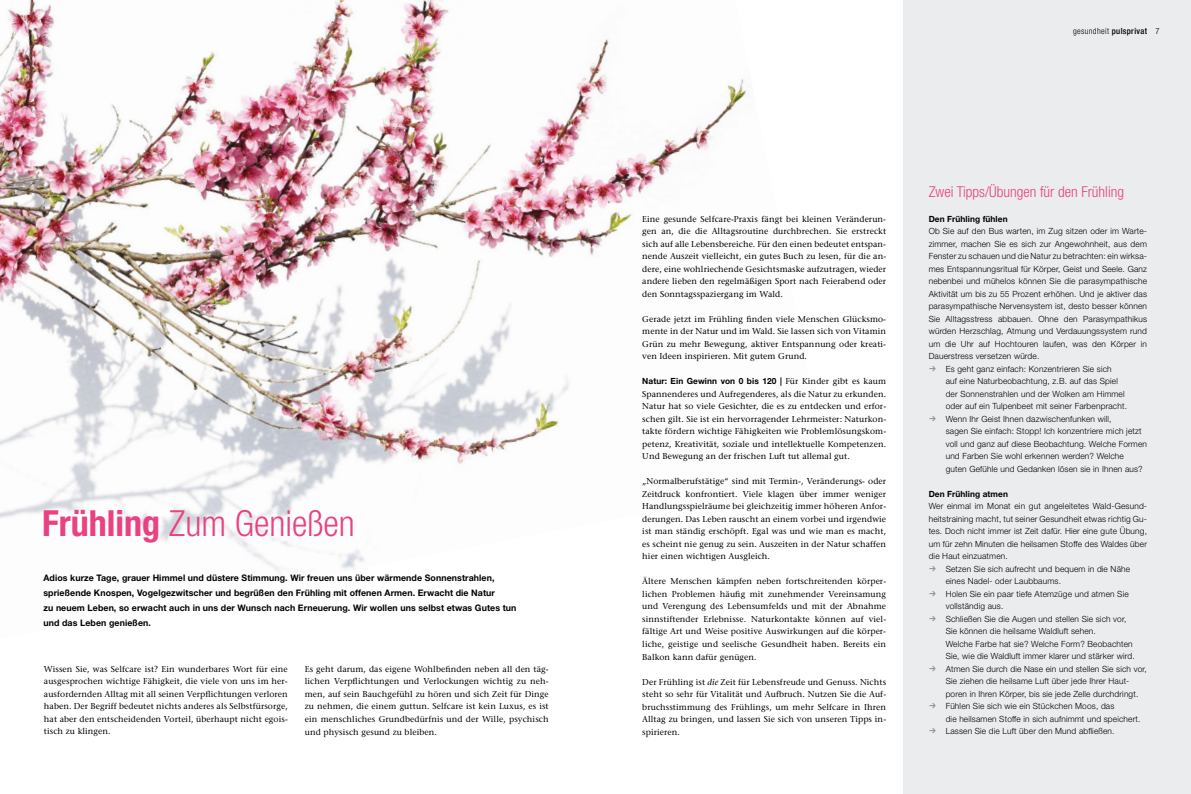
<style>
.page{position:relative;width:1191px;height:794px;background:#fff}
.page>*{position:absolute;margin:0;border:0;box-sizing:border-box;transform-origin:0 0}
.t1{font:300 condensed 36px "Helvetica Neue";color:#e94282}
.t2{font:300 condensed 15px "Helvetica Neue";color:#e94282}
.t3{font:700 9px/15px "Helvetica Neue";letter-spacing:.01em;color:#000}
.t4{font:8.5px/12.5px "Stone Serif";letter-spacing:.01em;color:#000;text-align:justify}
.t5{font:300 8.5px "Helvetica Neue";letter-spacing:.02em;color:#000}
.t6{font:700 8.5px "Helvetica Neue";letter-spacing:.01em;color:#000}
.t7{font:300 condensed 8.5px "Helvetica Neue";letter-spacing:.04em;color:#000}
.s1{font-weight:700}
.s2{font-weight:500}
.s3{font-family:"Stone Serif";font-weight:400}
.s4{font-style:italic}
</style>
<div class="page">
<div style="left:903px;top:0;width:288px;height:794px;background:#eaeced"></div>
<img style="left:0;top:0;width:748px;height:577px">
<h1 class="t1" style="left:42px;top:502px;width:314px"><span class="s1">Frühling</span> Zum Genießen</h1>
<p class="t3" style="left:43px;top:570px;width:474px">Adios kurze Tage, grauer Himmel und düstere Stimmung. Wir freuen uns über wärmende Sonnenstrahlen, sprießende Knospen, Vogelgezwitscher und begrüßen den Frühling mit offenen Armen. Erwacht die Natur<br>zu neuem Leben, so erwacht auch in uns der Wunsch nach Erneuerung. Wir wollen uns selbst etwas Gutes tun und das Leben genießen.</p>
<p class="t4" style="left:44px;top:663px;width:245px">Wissen Sie, was Selfcare ist? Ein wunderbares Wort für eine ausgesprochen wichtige Fähigkeit, die viele von uns im her&shy;ausfordernden Alltag mit all seinen Verpflichtungen verloren haben. Der Begriff bedeutet nichts anderes als Selbstfürsorge, hat aber den entscheidenden Vorteil, überhaupt nicht egois&shy;tisch zu klingen.</p>
<p class="t4" style="left:305px;top:663px;width:245px">Es geht darum, das eigene Wohlbefinden neben all den täg&shy;lichen Verpflichtungen und Verlockungen wichtig zu neh&shy;men, auf sein Bauchgefühl zu hören und sich Zeit für Dinge zu nehmen, die einem guttun. Selfcare ist kein Luxus, es ist ein menschliches Grundbedürfnis und der Wille, psychisch und physisch gesund zu bleiben.</p>
<p class="t7" style="left:1073px;top:27px;width:88px">gesundheit <span class="s2">pulsprivat</span> 7</p>
<p class="t4" style="left:642px;top:213px;width:245px">Eine gesunde Selfcare-Praxis fängt bei kleinen Veränderun&shy;gen an, die die Alltagsroutine durchbrechen. Sie erstreckt sich auf alle Lebensbereiche. Für den einen bedeutet entspan&shy;nende Auszeit vielleicht, ein gutes Buch zu lesen, für die an&shy;dere, eine wohlriechende Gesichtsmaske aufzutragen, wieder andere lieben den regelmäßigen Sport nach Feierabend oder den Sonntagsspaziergang im Wald.</p>
<p class="t4" style="left:642px;top:313px;width:245px">Gerade jetzt im Frühling finden viele Menschen Glücksmo&shy;mente in der Natur und im Wald. Sie lassen sich von Vitamin Grün zu mehr Bewegung, aktiver Entspannung oder kreati&shy;ven Ideen inspirieren. Mit gutem Grund.</p>
<p class="t6" style="left:642px;top:376px;width:245px">Natur: Ein Gewinn von 0 bis 120 | <span class="s3">Für Kinder gibt es kaum</span></p>
<p class="t4" style="left:642px;top:388px;width:245px">Spannenderes und Aufregenderes, als die Natur zu erkunden.<br>Natur hat so viele Gesichter, die es zu entdecken und erfor&shy;schen gilt. Sie ist ein hervorragender Lehrmeister: Naturkon&shy;takte fördern wichtige Fähigkeiten wie Problemlösungskom&shy;petenz, Kreativität, soziale und intellektuelle Kompetenzen.<br>Und Bewegung an der frischen Luft tut allemal gut.</p>
<p class="t4" style="left:642px;top:475px;width:245px">„Normalberufstätige“ sind mit Termin-, Veränderungs- oder Zeitdruck konfrontiert. Viele klagen über immer weniger Handlungsspielräume bei gleichzeitig immer höheren Anfor&shy;derungen. Das Leben rauscht an einem vorbei und irgendwie ist man ständig erschöpft. Egal was und wie man es macht, es scheint nie genug zu sein. Auszeiten in der Natur schaffen hier einen wichtigen Ausgleich.</p>
<p class="t4" style="left:642px;top:575px;width:245px">Ältere Menschen kämpfen neben fortschreitenden körper&shy;lichen Problemen häufig mit zunehmender Vereinsamung und Verengung des Lebensumfelds und mit der Abnahme sinnstiftender Erlebnisse. Naturkontakte können auf viel&shy;fältige Art und Weise positive Auswirkungen auf die körper&shy;liche, geistige und seelische Gesundheit haben. Bereits ein Balkon kann dafür genügen.</p>
<p class="t4" style="left:642px;top:675px;width:245px">Der Frühling ist <span class="s4">die</span> Zeit für Lebensfreude und Genuss. Nichts steht so sehr für Vitalität und Aufbruch. Nutzen Sie die Auf&shy;bruchsstimmung des Frühlings, um mehr Selfcare in Ihren Alltag zu bringen, und lassen Sie sich von unseren Tipps in&shy;spirieren.</p>
<h2 class="t2" style="left:928px;top:183px;width:197px">Zwei Tipps/Übungen für den Frühling</h2>
<p class="t6" style="left:928px;top:213px;width:80px">Den Frühling fühlen</p>
<p class="t5" style="left:928px;top:226px;width:220px">Ob Sie auf den Bus warten, im Zug sitzen oder im Warte-</p>
<p class="t5" style="left:928px;top:238px;width:220px">zimmer, machen Sie es sich zur Angewohnheit, aus dem</p>
<p class="t5" style="left:928px;top:251px;width:220px">Fenster zu schauen und die Natur zu betrachten: ein wirksa-</p>
<p class="t5" style="left:928px;top:263px;width:220px">mes Entspannungsritual für Körper, Geist und Seele. Ganz</p>
<p class="t5" style="left:928px;top:276px;width:220px">nebenbei und mühelos können Sie die parasympathische</p>
<p class="t5" style="left:928px;top:288px;width:220px">Aktivität um bis zu 55 Prozent erhöhen. Und je aktiver das</p>
<p class="t5" style="left:928px;top:301px;width:220px">parasympathische Nervensystem ist, desto besser können</p>
<p class="t5" style="left:928px;top:313px;width:220px">Sie Alltagsstress abbauen. Ohne den Parasympathikus</p>
<p class="t5" style="left:928px;top:326px;width:220px">würden Herzschlag, Atmung und Verdauungssystem rund</p>
<p class="t5" style="left:928px;top:339px;width:220px">um die Uhr auf Hochtouren laufen, was den Körper in</p>
<p class="t5" style="left:928px;top:351px;width:112px">Dauerstress versetzen würde.</p>
<p class="t5" style="left:945px;top:363px;width:167px">Es geht ganz einfach: Konzentrieren Sie sich</p>
<p class="t5" style="left:945px;top:376px;width:174px">auf eine Naturbeobachtung, z.B. auf das Spiel</p>
<p class="t5" style="left:945px;top:388px;width:180px">der Sonnenstrahlen und der Wolken am Himmel</p>
<p class="t5" style="left:945px;top:401px;width:183px">oder auf ein Tulpenbeet mit seiner Farbenpracht.</p>
<p class="t5" style="left:945px;top:413px;width:167px">Wenn Ihr Geist Ihnen dazwischenfunken will,</p>
<p class="t5" style="left:945px;top:426px;width:197px">sagen Sie einfach: Stopp! Ich konzentriere mich jetzt</p>
<p class="t5" style="left:945px;top:438px;width:203px">voll und ganz auf diese Beobachtung. Welche Formen</p>
<p class="t5" style="left:945px;top:451px;width:180px">und Farben Sie wohl erkennen werden? Welche</p>
<p class="t5" style="left:945px;top:463px;width:199px">guten Gefühle und Gedanken lösen sie in Ihnen aus?</p>
<p class="t6" style="left:928px;top:488px;width:81px">Den Frühling atmen</p>
<p class="t5" style="left:928px;top:501px;width:220px">Wer einmal im Monat ein gut angeleitetes Wald-Gesund-</p>
<p class="t5" style="left:928px;top:513px;width:220px">heitstraining macht, tut seiner Gesundheit etwas richtig Gu-</p>
<p class="t5" style="left:928px;top:526px;width:220px">tes. Doch nicht immer ist Zeit dafür. Hier eine gute Übung,</p>
<p class="t5" style="left:928px;top:538px;width:220px">um für zehn Minuten die heilsamen Stoffe des Waldes über</p>
<p class="t5" style="left:928px;top:551px;width:81px">die Haut einzuatmen.</p>
<p class="t5" style="left:945px;top:563px;width:186px">Setzen Sie sich aufrecht und bequem in die Nähe</p>
<p class="t5" style="left:945px;top:576px;width:117px">eines Nadel- oder Laubbaums.</p>
<p class="t5" style="left:945px;top:588px;width:184px">Holen Sie ein paar tiefe Atemzüge und atmen Sie</p>
<p class="t5" style="left:945px;top:601px;width:59px">vollständig aus.</p>
<p class="t5" style="left:945px;top:613px;width:182px">Schließen Sie die Augen und stellen Sie sich vor,</p>
<p class="t5" style="left:945px;top:626px;width:152px">Sie können die heilsame Waldluft sehen.</p>
<p class="t5" style="left:945px;top:638px;width:188px">Welche Farbe hat sie? Welche Form? Beobachten</p>
<p class="t5" style="left:945px;top:651px;width:191px">Sie, wie die Waldluft immer klarer und stärker wird.</p>
<p class="t5" style="left:945px;top:663px;width:203px">Atmen Sie durch die Nase ein und stellen Sie sich vor,</p>
<p class="t5" style="left:945px;top:676px;width:184px">Sie ziehen die heilsame Luft über jede Ihrer Haut-</p>
<p class="t5" style="left:945px;top:688px;width:194px">poren in Ihren Körper, bis sie jede Zelle durchdringt.</p>
<p class="t5" style="left:945px;top:701px;width:170px">Fühlen Sie sich wie ein Stückchen Moos, das</p>
<p class="t5" style="left:945px;top:713px;width:196px">die heilsamen Stoffe in sich aufnimmt und speichert.</p>
<p class="t5" style="left:945px;top:726px;width:170px">Lassen Sie die Luft über den Mund abfließen.</p>
</div>
